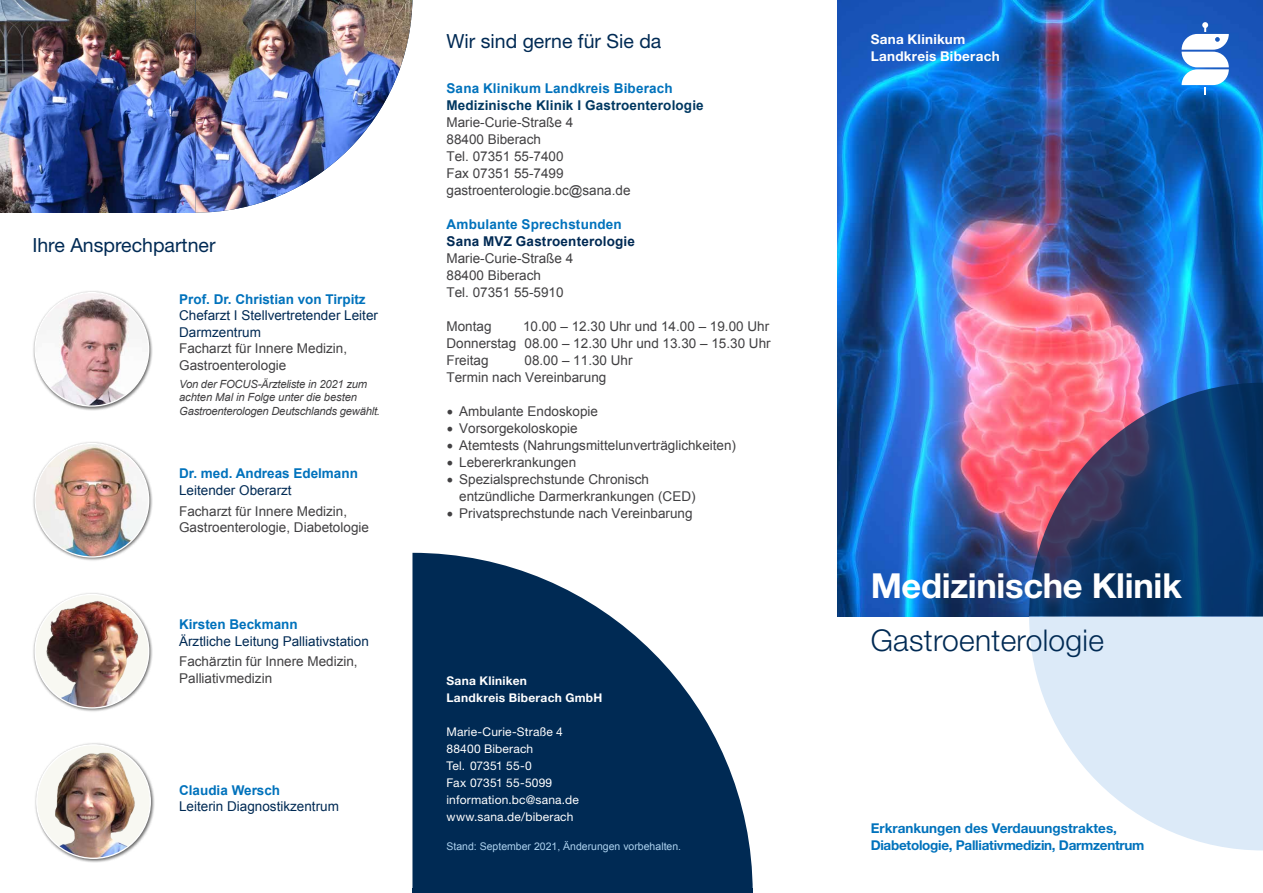
<style>
.page{position:relative;width:1263px;height:893px;background:#fff}
.page>*{position:absolute;margin:0;border:0;box-sizing:border-box;transform-origin:0 0}
.t1{font:700 34.5px "Helvetica Neue LT Pro";letter-spacing:-.01em;color:#fff}
.t2{font:300 30px "Helvetica Neue LT Pro";letter-spacing:.01em;color:#002a54}
.t3{font:19.5px "Helvetica Neue LT Pro";color:#002a54}
.t4{font:13.5px/17px "Arial";color:#414042}
.t5{font:700 13.5px "Arial";color:#0072bc}
.t6{font:13.5px/16.5px "Arial";color:#002a54}
.t7{font:700 13.5px/17px "Helvetica Neue LT Pro";letter-spacing:-.02em;color:#0072bc}
.t8{font:700 13.5px "Arial";letter-spacing:.01em;color:#003861}
.t9{font:700 13.5px/17px "Helvetica Neue LT Pro";letter-spacing:.02em;color:#fff}
.t10{font:700 13.5px "Arial";letter-spacing:.015em;color:#002a54}
.t11{font:12px/17px "Helvetica Neue LT Pro";letter-spacing:.015em;color:#fff}
.t12{font:700 12px/17px "Helvetica Neue LT Pro";letter-spacing:.025em;color:#fff}
.t13{font:italic 11.25px/13.5px "Arial";letter-spacing:-.02em;color:#414042}
.t14{font:10.5px "Arial";color:#add2ef}
.s1{font-family:"Minion Pro";font-size:18px}
</style>
<div class="page">
<img style="left:838px;top:0;width:425px;height:617px">
<svg style="left:1029px;top:383px;width:234px;height:234px"></svg>
<svg style="left:412px;top:553px;width:341px;height:336px;fill:#002a54"></svg>
<hr style="left:412px;top:889px;width:341px;height:4px;background:#002a54">
<svg style="left:1181px;top:22px;width:48px;height:73px"></svg>
<div style="left:32px;top:290px;width:121px;height:121px;background:#000;opacity:.6"></div>
<img style="left:35px;top:293px;width:114px;height:113px;border-radius:57px">
<svg style="left:1029px;top:617px;width:234px;height:233px;fill:#dceaf8"></svg>
<div style="left:32px;top:441px;width:121px;height:121px;background:#000;opacity:.6"></div>
<img style="left:35px;top:443px;width:114px;height:114px;border-radius:57px">
<div style="left:32px;top:592px;width:121px;height:121px;background:#000;opacity:.6"></div>
<img style="left:35px;top:594px;width:114px;height:114px;border-radius:57px">
<img style="left:0;top:0;width:196px;height:213px">
<img style="left:196px;top:0;width:216px;height:213px">
<div style="left:34px;top:742px;width:121px;height:121px;background:#000;opacity:.6"></div>
<img style="left:37px;top:745px;width:113px;height:113px;border-radius:57px">
<h3 class="t3" style="left:32px;top:233px;width:185px">Ihre Ansprechpartner</h3>
<p class="t5" style="left:179px;top:290px;width:188px">Prof. Dr. Christian von Tirpitz</p>
<p class="t6" style="left:179px;top:307px;width:200px">Chefarzt I Stellvertretender Leiter<br>Darmzentrum</p>
<p class="t4" style="left:179px;top:340px;width:170px;line-height:16.5px">Facharzt für Innere Medizin,<br>Gastroenterologie</p>
<p class="t13" style="left:179px;top:377px;width:202px">Von der FOCUS-Ärzteliste in 2021 zum achten Mal in Folge unter die besten<br>Gastroenterologen Deutschlands gewählt.</p>
<p class="t5" style="left:179px;top:464px;width:180px">Dr. med. Andreas Edelmann</p>
<p class="t6" style="left:179px;top:482px;width:114px">Leitender Oberarzt</p>
<p class="t4" style="left:179px;top:503px;width:191px;line-height:16.5px">Facharzt für Innere Medizin,<br>Gastroenterologie, Diabetologie</p>
<p class="t5" style="left:179px;top:615px;width:120px">Kirsten Beckmann</p>
<p class="t6" style="left:179px;top:633px;width:191px">Ärztliche Leitung Palliativstation</p>
<p class="t4" style="left:179px;top:654px;width:180px;line-height:16.5px">Fachärztin für Innere Medizin,<br>Palliativmedizin</p>
<p class="t5" style="left:179px;top:781px;width:103px">Claudia Wersch</p>
<p class="t6" style="left:179px;top:798px;width:161px">Leiterin Diagnostikzentrum</p>
<h3 class="t3" style="left:446px;top:29px;width:216px">Wir sind gerne für Sie da</h3>
<p class="t5" style="left:446px;top:79px;width:228px">Sana Klinikum Landkreis Biberach</p>
<p class="t8" style="left:446px;top:96px;width:259px">Medizinische Klinik I Gastroenterologie</p>
<p class="t4" style="left:446px;top:114px;width:186px">Marie-Curie-Straße 4<br>88400 Biberach<br>Tel. 07351 55-7400<br>Fax 07351 55-7499 gastroenterologie.bc@sana.de</p>
<p class="t5" style="left:446px;top:215px;width:177px">Ambulante Sprechstunden</p>
<p class="t10" style="left:446px;top:232px;width:190px">Sana MVZ Gastroenterologie</p>
<p class="t4" style="left:446px;top:250px;width:128px">Marie-Curie-Straße 4<br>88400 Biberach<br>Tel. 07351 55-5910</p>
<p class="t4" style="left:446px;top:318px;width:47px">Montag</p>
<p class="t4" style="left:446px;top:318px;width:326px;text-align:justify;text-indent:77px">10.00 – 12.30 Uhr und 14.00 – 19.00 Uhr Donnerstag 08.00 – 12.30 Uhr und 13.30 – 15.30 Uhr Freitag</p>
<p class="t4" style="left:446px;top:352px;width:188px;text-indent:78px">08.00 – 11.30 Uhr<br>Termin nach Vereinbarung</p>
<p class="t4" style="left:446px;top:403px;width:153px"><span class="s1">•</span> Ambulante Endoskopie</p>
<p class="t4" style="left:446px;top:420px;width:133px"><span class="s1">•</span> Vorsorgekoloskopie</p>
<p class="t4" style="left:446px;top:437px;width:291px"><span class="s1">•</span> Atemtests (Nahrungsmittelunverträglichkeiten)</p>
<p class="t4" style="left:446px;top:454px;width:131px"><span class="s1">•</span> Lebererkrankungen</p>
<p class="t4" style="left:459px;top:471px;width:238px;text-indent:-13px"><span class="s1">•</span> Spezialsprechstunde Chronisch entzündliche Darmerkrankungen (CED)</p>
<p class="t4" style="left:446px;top:505px;width:248px"><span class="s1">•</span> Privatsprechstunde nach Vereinbarung</p>
<p class="t12" style="left:446px;top:672px;width:157px">Sana Kliniken<br>Landkreis Biberach GmbH</p>
<p class="t11" style="left:446px;top:723px;width:134px">Marie-Curie-Straße 4<br>88400 Biberach<br>Tel. 07351 55-0<br>Fax 07351 55-5099 information.bc@sana.de www.sana.de/biberach</p>
<p class="t14" style="left:446px;top:839px;width:236px">Stand: September 2021, Änderungen vorbehalten.</p>
<p class="t9" style="left:871px;top:30px;width:131px">Sana Klinikum<br>Landkreis Biberach</p>
<h1 class="t1" style="left:871px;top:564px;width:313px">Medizinische Klinik</h1>
<h2 class="t2" style="left:871px;top:622px;width:235px">Gastroenterologie</h2>
<p class="t7" style="left:871px;top:820px;width:275px">Erkrankungen des Verdauungstraktes,<br>Diabetologie, Palliativmedizin, Darmzentrum</p>
</div>
